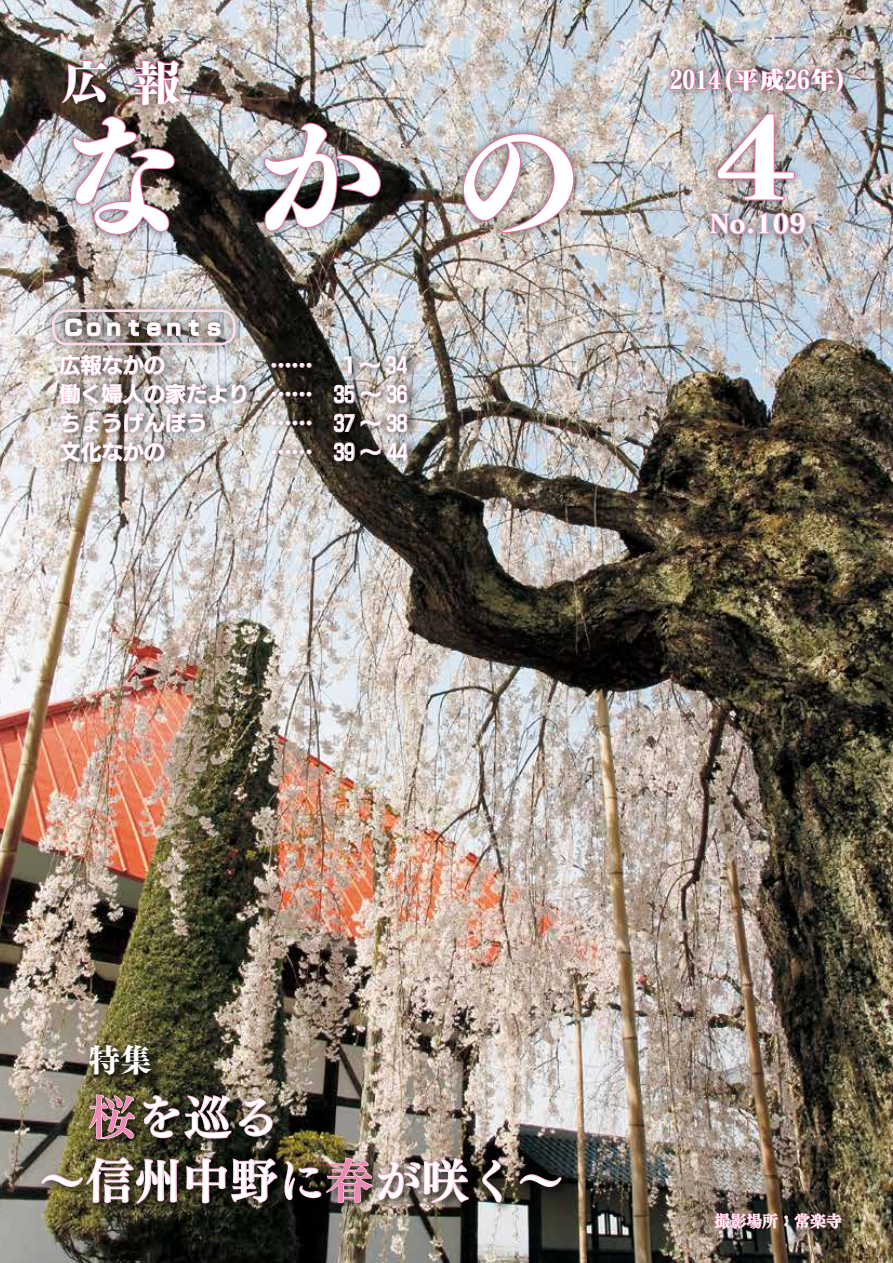
<style>
.page{position:relative;width:893px;height:1263px;background:#fff}
.page>*{position:absolute;margin:0;border:0;box-sizing:border-box;transform-origin:0 0}
.t1{font:800 132.9px "Tsuku Min Pro";color:#fff}
.t2{font:111.6px "Matisse Pro EB";color:#fff}
.t3{font:47.85px/63.8px "Tsuku Min Pro B";color:#fff}
.t4{font:800 47.85px "Tsuku Min Pro";color:#fff}
.t5{font:800 31.95px "Tsuku Min Pro";color:#fff}
.t6{font:25.5px "Matisse Pro EB";color:#fff}
.t7{font:21.15px "New Rodin Pro B";color:#fff}
.t8{font:20.1px "New Rodin Pro EB";color:#fff}
.t9{font:15.9px "Tsuku Min Pro B";color:#fff}
.s1{color:#ee87b4}
</style>
<div class="page">
<img style="left:0;top:0;width:893px;height:1263px">
<div style="left:65px;top:108px;width:517px;height:135px;background:#000;opacity:.5"></div>
<img style="left:71px;top:115px;width:105px;height:121px">
<img style="left:263px;top:122px;width:119px;height:111px">
<img style="left:462px;top:132px;width:113px;height:102px">
<div style="left:55px;top:52px;width:133px;height:61px;background:#000;opacity:.5"></div>
<img style="left:61px;top:0;width:47px;height:104px">
<img style="left:134px;top:59px;width:47px;height:46px">
<div style="left:662px;top:60px;width:190px;height:183px;background:#000;opacity:.5"></div>
<svg style="left:708px;top:211px;width:39px;height:25px"></svg>
<div style="left:747px;top:228px;width:7px;height:7px;border:2px solid #f19ec2;border-radius:50%"></div>
<svg style="left:757px;top:212px;width:50px;height:24px"></svg>
<img style="left:669px;top:35px;width:175px;height:167px">
<div style="left:37px;top:1041px;width:535px;height:173px;background:#000;opacity:.75"></div>
<div style="left:88px;top:1044px;width:77px;height:45px;background:#000;opacity:.75"></div>
<img style="left:40px;top:1094px;width:238px;height:169px">
<img style="left:284px;top:1157px;width:186px;height:47px">
<svg style="left:481px;top:1159px;width:22px;height:44px"></svg>
<svg style="left:519px;top:1173px;width:43px;height:15px"></svg>
<div style="left:57px;top:348px;width:363px;height:122px;background:#000;opacity:.75"></div>
<svg style="left:59px;top:355px;width:106px;height:21px;background:#a88e94"></svg>
<svg style="left:272px;top:363px;width:39px;height:5px"></svg>
<svg style="left:59px;top:383px;width:188px;height:22px;background:#aa969d"></svg>
<svg style="left:272px;top:392px;width:39px;height:4px"></svg>
<svg style="left:272px;top:421px;width:39px;height:4px"></svg>
<img style="left:59px;top:412px;width:146px;height:50px">
<svg style="left:272px;top:449px;width:39px;height:5px"></svg>
<img style="left:334px;top:355px;width:74px;height:114px">
<div style="left:44px;top:301px;width:200px;height:52px;background:#000;opacity:.75"></div>
<div style="left:52px;top:309px;width:184px;height:36px;border:3px solid #fadcea;border-radius:14px"></div>
<div style="left:57px;top:310px;width:171px;height:34px;background:#000;opacity:.5"></div>
<svg style="left:65px;top:318px;width:36px;height:19px"></svg>
<svg style="left:107px;top:322px;width:14px;height:14px"></svg>
<svg style="left:128px;top:319px;width:11px;height:18px"></svg>
<svg style="left:147px;top:316px;width:14px;height:21px"></svg>
<svg style="left:167px;top:322px;width:14px;height:14px"></svg>
<svg style="left:188px;top:319px;width:11px;height:18px"></svg>
<svg style="left:207px;top:322px;width:14px;height:15px"></svg>
<svg style="left:714px;top:1213px;width:64px;height:18px"></svg>
<svg style="left:784px;top:1215px;width:4px;height:11px"></svg>
<svg style="left:794px;top:1213px;width:48px;height:18px"></svg>
<h3 class="t4" style="left:61px;top:44px;width:49px">広</h3>
<h3 class="t4" style="left:133px;top:44px;width:49px">報</h3>
<h1 class="t1" style="left:53px;top:71px;width:533px">なか　 の　</h1>
<p class="t8" style="left:64px;top:310px;width:162px">Ｃｏｎｔｅｎｔｓ</p>
<p class="t7" style="left:59px;top:347px;width:107px">広報なかの</p>
<p class="t7" style="left:270px;top:347px;width:44px">......</p>
<p class="t7" style="left:338px;top:347px;width:70px">１~３４</p>
<p class="t7" style="left:59px;top:376px;width:191px">働く婦人の家だより</p>
<p class="t7" style="left:270px;top:376px;width:44px">......</p>
<p class="t7" style="left:334px;top:376px;width:75px">３5~36</p>
<p class="t7" style="left:59px;top:405px;width:149px">ちょうげんぼう</p>
<p class="t7" style="left:270px;top:405px;width:44px">......</p>
<p class="t7" style="left:334px;top:405px;width:75px">37~38</p>
<p class="t7" style="left:59px;top:434px;width:107px">文化なかの</p>
<p class="t7" style="left:270px;top:434px;width:44px">......</p>
<p class="t7" style="left:334px;top:434px;width:64px">39~44</p>
<p class="t6" style="left:670px;top:63px;width:180px">２０１4（平成２6年(</p>
<h2 class="t2" style="left:700px;top:84px;width:113px">４</h2>
<p class="t6" style="left:710px;top:207px;width:98px">No.109</p>
<h3 class="t5" style="left:88px;top:1034px;width:65px">特集</h3>
<h3 class="t3" style="left:38px;top:1084px;width:528px;text-indent:50px"><span class="s1">桜</span>を巡る<br>～信州中野に<span class="s1">春</span>が咲く~</h3>
<p class="t9" style="left:714px;top:1208px;width:129px">撮影場所：常楽寺</p>
</div>
